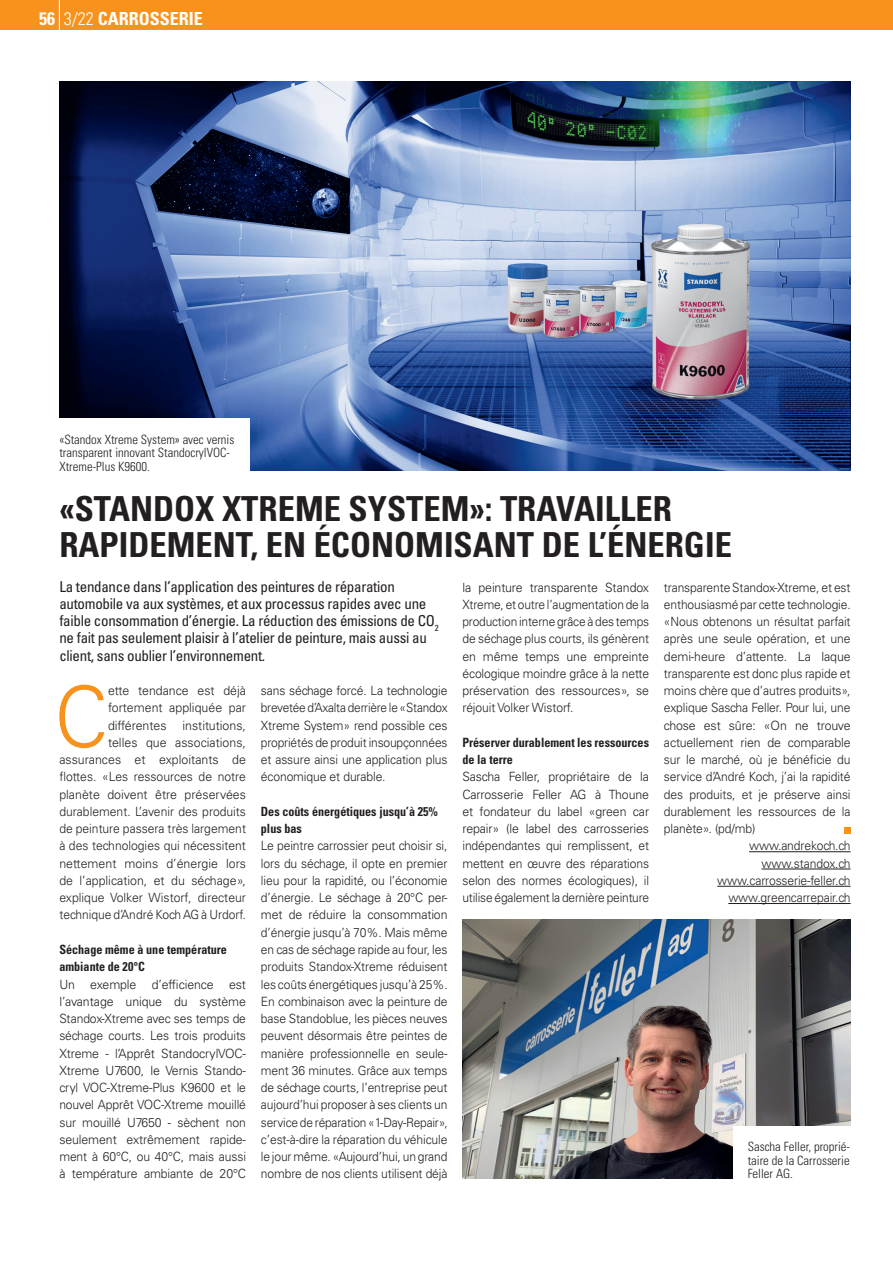
<style>
.page{position:relative;width:893px;height:1263px;background:#fff}
.page>*{position:absolute;margin:0;border:0;box-sizing:border-box;transform-origin:0 0}
.t1{font:300 84.45px "Univers LT Std";color:#f7931d;scale:.95 1}
.t2{font:700 condensed 34.5px/35.8px "Univers LT Std";color:#231f20}
.t3{font:700 condensed 18px "Univers LT Std";color:#fff}
.t4{font:condensed 15px/17.2px "Univers LT Std";letter-spacing:-.02em;color:#231f20}
.t5{font:300 12.75px/17.2px "Univers LT Std";letter-spacing:-.01em;color:#231f20;text-align:justify}
.t6{font:300 12.75px/17.2px "Univers LT Std";letter-spacing:-.01em;color:#231f20;text-align:justify;scale:.95 1}
.t7{font:300 condensed 12.75px/13.5px "Univers LT Std";color:#231f20;text-align:justify}
.t8{font:700 condensed 12.75px/17.2px "Univers LT Std";color:#231f20;scale:.95 1}
.s1{font-weight:300}
</style>
<div class="page">
<div style="left:0;top:0;width:893px;height:30px;background:#f7931d"></div>
<hr style="left:59px;top:0;width:1px;height:30px;background:#fff">
<img style="left:59px;top:82px;width:791px;height:389px">
<hr style="left:749px;top:851px;width:101px;height:1px;background:#231f20">
<hr style="left:761px;top:868px;width:89px;height:1px;background:#231f20">
<hr style="left:717px;top:886px;width:133px;height:1px;background:#231f20">
<hr style="left:728px;top:903px;width:122px;height:1px;background:#231f20">
<div style="left:844px;top:826px;width:6px;height:7px;background:#f7931d"></div>
<img style="left:462px;top:919px;width:388px;height:259px">
<div style="left:732px;top:1126px;width:133px;height:67px;background:#fff"></div>
<div style="left:44px;top:418px;width:206px;height:67px;background:#fff"></div>
<h3 class="t3" style="left:39px;top:8px;width:165px">56 <span class="s1">3/22</span> CARROSSERIE</h3>
<p class="t7" style="left:59px;top:432px;width:176px;text-align:left">«Standox Xtreme System» avec vernis transparent innovant StandocrylVOC-<br>Xtreme-Plus K9600.</p>
<h2 class="t2" style="left:59px;top:491px;width:674px">«STANDOX XTREME SYSTEM»: TRAVAILLER<br>RAPIDEMENT, EN ÉCONOMISANT DE L’ÉNERGIE</h2>
<p class="t4" style="left:59px;top:577px;width:381px">La tendance dans l’application des peintures de réparation automobile va aux systèmes, et aux processus rapides avec une faible consommation d’énergie. La réduction des émissions de CO<sub>2 </sub>ne fait pas seulement plaisir à l’atelier de peinture, mais aussi au client, sans oublier l’environnement.</p>
<p class="t6" style="left:261px;top:682px;width:198px">sans séchage forcé. La technologie brevetée d’Axalta derrière le «Standox Xtreme System» rend possible ces propriétés de produit insoupçonnées et assure ainsi une application plus économique et durable.</p>
<p class="t8" style="left:261px;top:802px;width:188px">Des coûts énergétiques jusqu’à 25% plus bas</p>
<p class="t6" style="left:261px;top:837px;width:198px">Le peintre carrossier peut choisir si, lors du séchage, il opte en premier lieu pour la rapidité, ou l’économie d’énergie. Le séchage à 20°C per&shy;met de réduire la consommation d’énergie jusqu’à 70%. Mais même en cas de séchage rapide au four, les produits Standox-Xtreme réduisent les coûts énergétiques jusqu’à 25%.<br>En combinaison avec la peinture de base Standoblue, les pièces neuves peuvent désormais être peintes de manière professionnelle en seule&shy;ment 36 minutes. Grâce aux temps de séchage courts, l’entreprise peut aujourd’hui proposer à ses clients un service de réparation «1-Day-Repair», c’est-à-dire la réparation du véhicule le jour même. «Aujourd’hui, un grand nombre de nos clients utilisent déjà</p>
<p class="t5" style="left:462px;top:578px;width:188px">la peinture transparente Standox Xtreme, et outre l’augmentation de la production interne grâce à des temps de séchage plus courts, ils génèrent en même temps une empreinte écologique moindre grâce à la nette préservation des ressources», se réjouit Volker Wistorf.</p>
<p class="t8" style="left:462px;top:733px;width:198px">Préserver durablement les ressources de la terre</p>
<p class="t5" style="left:462px;top:768px;width:188px">Sascha Feller, propriétaire de la Carrosserie Feller AG à Thoune et fondateur du label «green car repair» (le label des carrosseries indépendantes qui remplissent, et mettent en œuvre des réparations selon des normes écologiques), il utilise également la dernière peinture</p>
<p class="t6" style="left:664px;top:578px;width:198px">transparente Standox-Xtreme, et est</p>
<p class="t6" style="left:664px;top:595px;width:198px">enthousiasmé par cette technologie.</p>
<p class="t6" style="left:664px;top:613px;width:198px">«Nous obtenons un résultat parfait</p>
<p class="t6" style="left:664px;top:630px;width:198px">après une seule opération, et une</p>
<p class="t5" style="left:664px;top:647px;width:188px">demi-heure d’attente. La laque</p>
<p class="t6" style="left:664px;top:664px;width:198px">transparente est donc plus rapide et</p>
<p class="t6" style="left:664px;top:682px;width:198px">moins chère que d’autres produits»,</p>
<p class="t6" style="left:664px;top:699px;width:198px">explique Sascha Feller. Pour lui, une</p>
<p class="t5" style="left:664px;top:716px;width:188px">chose est sûre: «On ne trouve</p>
<p class="t5" style="left:664px;top:733px;width:188px">actuellement rien de comparable</p>
<p class="t6" style="left:664px;top:751px;width:198px">sur le marché, où je bénéficie du</p>
<p class="t6" style="left:664px;top:768px;width:198px">service d’André Koch, j’ai la rapidité</p>
<p class="t6" style="left:664px;top:785px;width:198px">des produits, et je préserve ainsi</p>
<p class="t6" style="left:664px;top:802px;width:198px">durablement les ressources de la</p>
<p class="t6" style="left:664px;top:820px;width:98px">planète». (pd/mb)</p>
<p class="t6" style="left:749px;top:837px;width:108px">www.andrekoch.ch</p>
<p class="t6" style="left:761px;top:854px;width:95px">www.standox.ch</p>
<p class="t6" style="left:717px;top:871px;width:142px">www.carrosserie-feller.ch</p>
<p class="t6" style="left:728px;top:889px;width:130px">www.greencarrepair.ch</p>
<h1 class="t1" style="left:54px;top:666px;width:58px">C</h1>
<p class="t5" style="left:59px;top:682px;width:188px;text-align:right">ette tendance est déjà fortement appliquée par différentes institutions,<br>telles que associations, assurances et exploitants de flottes. «Les ressources de notre planète doivent être préservées durablement. L’avenir des produits de peinture passera très largement à des technologies qui nécessitent nettement moins d’énergie lors de l’application, et du séchage», explique Volker Wistorf, directeur technique d’André Koch AG à Urdorf.</p>
<p class="t8" style="left:59px;top:940px;width:178px">Séchage même à une température ambiante de 20°C</p>
<p class="t5" style="left:59px;top:975px;width:188px">Un exemple d’efficience est l’avantage unique du système Standox-Xtreme avec ses temps de séchage courts. Les trois produits Xtreme - l’Apprêt StandocrylVOC-Xtreme U7600, le Vernis Stando&shy;cryl VOC-Xtreme-Plus K9600 et le nouvel Apprêt VOC-Xtreme mouillé sur mouillé U7650 - sèchent non seulement extrêmement rapide&shy;ment à 60°C, ou 40°C, mais aussi à température ambiante de 20°C</p>
<p class="t7" style="left:747px;top:1140px;width:104px">Sascha Feller, proprié&shy;taire de la Carrosserie Feller AG.</p>
</div>
